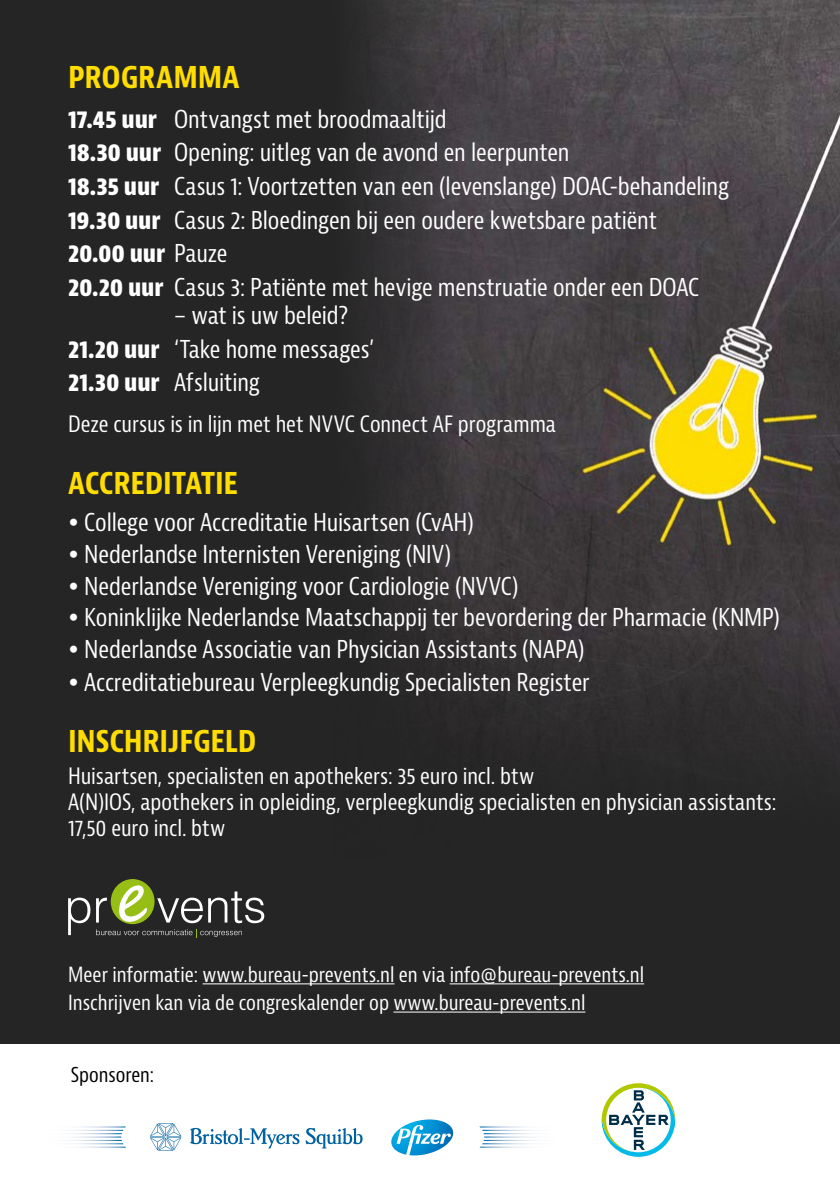
<style>
.page{position:relative;width:840px;height:1191px;background:#fff}
.page>*{position:absolute;margin:0;border:0;box-sizing:border-box;transform-origin:0 0}
.t1{font:700 condensed 32px "Bernina Sans";letter-spacing:-.01em;color:#fd0}
.t2{font:condensed 24px/33.6px "Bernina Sans";letter-spacing:-.005em;color:#fff}
.t3{font:condensed 22px/26px "Bernina Sans";color:#fff}
.t4{font:condensed 20.4px/28.2px "Bernina Sans";color:#fff}
.t5{font:condensed 20px "Bernina Sans";color:#000}
.s1{font-weight:700}
</style>
<div class="page">
<div style="left:0;top:0;width:839px;height:1043px;background:#252525"></div>
<img style="left:506px;top:0;width:333px;height:759px">
<svg style="left:245px;top:0;width:261px;height:985px"></svg>
<div style="left:111px;top:879px;width:43px;height:45px;background:#97be15;border-radius:50%"></div>
<svg style="left:119px;top:885px;width:28px;height:36px"></svg>
<svg style="left:157px;top:891px;width:107px;height:32px"></svg>
<svg style="left:68px;top:897px;width:22px;height:38px"></svg>
<svg style="left:96px;top:897px;width:11px;height:25px"></svg>
<svg style="left:96px;top:929px;width:146px;height:8px"></svg>
<hr style="left:202px;top:983px;width:192px;height:1px;background:#fff">
<hr style="left:449px;top:983px;width:194px;height:1px;background:#fff">
<hr style="left:393px;top:1011px;width:192px;height:1px;background:#fff">
<svg style="left:601px;top:1083px;width:74px;height:73px"></svg>
<img style="left:83px;top:1126px;width:43px;height:1px">
<img style="left:87px;top:1146px;width:39px;height:1px">
<img style="left:73px;top:1143px;width:50px;height:1px">
<img style="left:67px;top:1139px;width:55px;height:2px">
<img style="left:77px;top:1136px;width:44px;height:1px">
<img style="left:70px;top:1133px;width:52px;height:1px">
<img style="left:480px;top:1146px;width:39px;height:1px">
<img style="left:482px;top:1143px;width:51px;height:1px">
<img style="left:479px;top:1126px;width:45px;height:1px">
<img style="left:483px;top:1133px;width:53px;height:1px">
<img style="left:484px;top:1136px;width:46px;height:1px">
<img style="left:483px;top:1139px;width:56px;height:2px">
<svg style="left:190px;top:1127px;width:109px;height:21px"></svg>
<svg style="left:305px;top:1127px;width:57px;height:21px"></svg>
<svg style="left:150px;top:1123px;width:31px;height:27px"></svg>
<svg style="left:391px;top:1119px;width:62px;height:36px"></svg>
<h1 class="t1" style="left:68px;top:57px;width:173px">PROGRAMMA</h1>
<p class="t2" style="left:68px;top:103px;width:662px"><span class="s1">17.45 uur</span> Ontvangst met broodmaaltijd<br><span class="s1">18.30 uur</span> Opening: uitleg van de avond en leerpunten<br><span class="s1">18.35 uur</span> Casus 1: Voortzetten van een (levenslange) DOAC-behandeling <span class="s1">19.30 uur</span> Casus 2: Bloedingen bij een oudere kwetsbare patiënt<br><span class="s1">20.00 uur</span> Pauze<br><span class="s1">20.20 uur</span> Casus 3: Patiënte met hevige menstruatie onder een DOAC</p>
<p class="t2" style="left:68px;top:299px;width:308px;text-indent:106px">– wat is uw beleid?<br><span class="s1">21.20 uur</span> ‘Take home messages’<br><span class="s1">21.30 uur</span> Afsluiting</p>
<p class="t3" style="left:68px;top:412px;width:489px">Deze cursus is in lijn met het NVVC Connect AF programma</p>
<h1 class="t1" style="left:68px;top:463px;width:171px">ACCREDITATIE</h1>
<p class="t2" style="left:68px;top:506px;width:407px">• College voor Accreditatie Huisartsen (CvAH)</p>
<p class="t2" style="left:68px;top:538px;width:384px">• Nederlandse Internisten Vereniging (NIV)</p>
<p class="t2" style="left:68px;top:570px;width:452px">• Nederlandse Vereniging voor Cardiologie (NVVC)</p>
<p class="t2" style="left:68px;top:601px;width:713px">• Koninklijke Nederlandse Maatschappij ter bevordering der Pharmacie (KNMP)</p>
<p class="t2" style="left:68px;top:633px;width:518px">• Nederlandse Associatie van Physician Assistants (NAPA)</p>
<p class="t2" style="left:68px;top:666px;width:522px">• Accreditatiebureau Verpleegkundig Specialisten Register</p>
<h1 class="t1" style="left:68px;top:721px;width:190px">INSCHRIJFGELD</h1>
<p class="t3" style="left:68px;top:763px;width:709px">Huisartsen, specialisten en apothekers: 35 euro incl. btw<br>A(N)IOS, apothekers in opleiding, verpleegkundig specialisten en physician assistants:<br>17,50 euro incl. btw</p>
<p class="t4" style="left:68px;top:961px;width:577px">Meer informatie: www.bureau-prevents.nl en via info@bureau-prevents.nl<br>Inschrijven kan via de congreskalender op www.bureau-prevents.nl</p>
<p class="t5" style="left:71px;top:1062px;width:85px">Sponsoren:</p>
</div>
